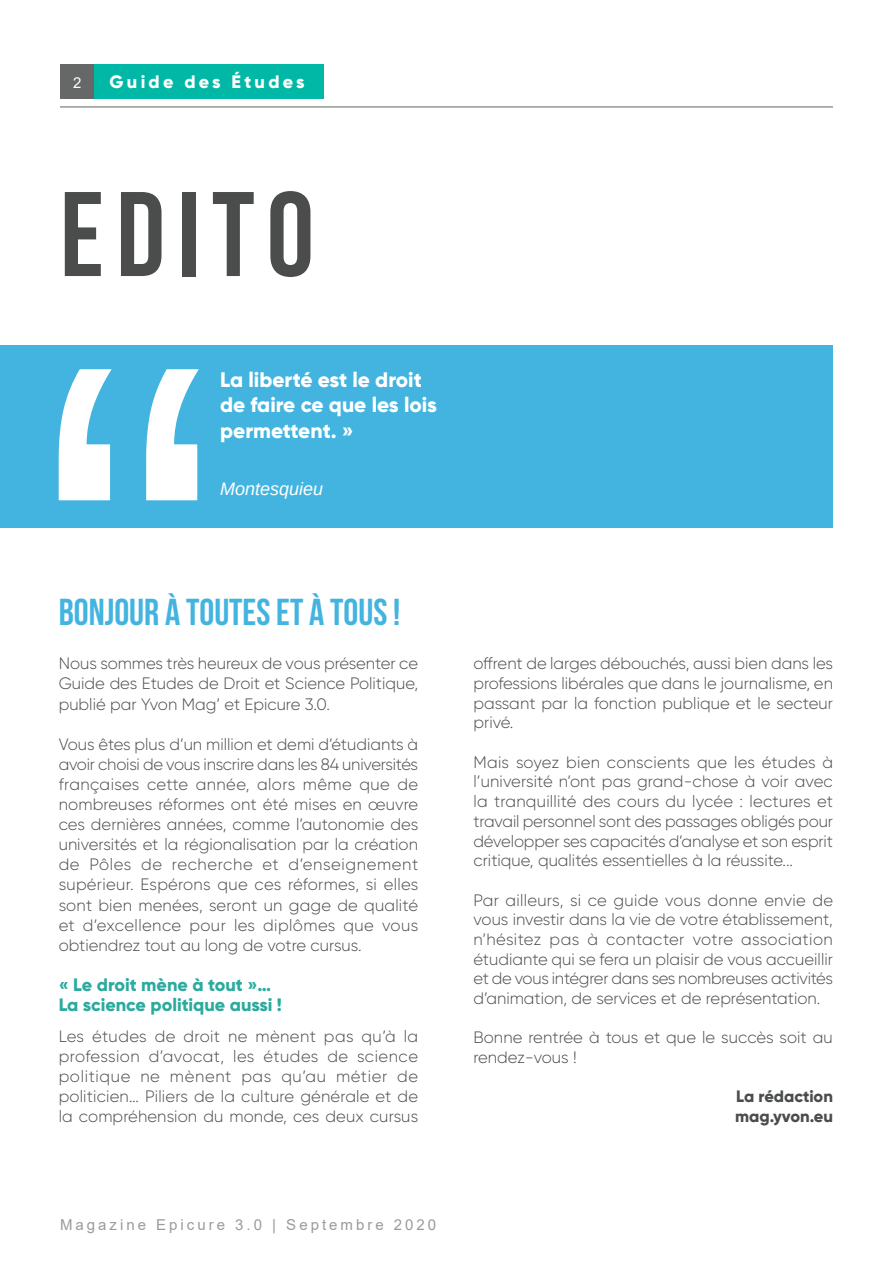
<style>
.page{position:relative;width:893px;height:1263px;background:#fff}
.page>*{position:absolute;margin:0;border:0;box-sizing:border-box;transform-origin:0 0}
.t1{font:120px "Bebas Neue";letter-spacing:.1em;color:#4b4d4d}
.t2{font:37.5px "Bebas Neue";color:#42b4df}
.t3{font:800 21px/25.2px "Gilroy";color:#fff}
.t4{font:800 18px/20.1px "Gilroy";color:#2baa9e}
.t5{font:800 18px "Gilroy";letter-spacing:.18em;color:#fff}
.t6{font:italic 18px "Arimo";color:#fff}
.t7{font:300 16.5px/20.1px "Gilroy";color:#4b4d4d;text-align:justify}
.t8{font:800 16.5px/19.6px "Gilroy";color:#4b4d4d}
.t9{font:15px "Arial";letter-spacing:.2em;color:#999b9c}
.t10{font:15px "Arial";color:#fff}
</style>
<div class="page">
<div style="left:60px;top:64px;width:34px;height:34px;background:#666767"></div>
<div style="left:94px;top:64px;width:230px;height:34px;background:#00b8a5"></div>
<hr style="left:60px;top:106px;width:773px;height:1px;background:#73776c">
<div style="left:0;top:346px;width:833px;height:182px;background:#42b4df"></div>
<svg style="left:59px;top:369px;width:140px;height:131px"></svg>
<p class="t10" style="left:73px;top:72px;width:10px">2</p>
<p class="t5" style="left:110px;top:71px;width:197px">Guide des Études</p>
<h1 class="t1" style="left:60px;top:169px;width:256px">EDITO</h1>
<p class="t3" style="left:220px;top:367px;width:218px">La liberté est le droit de faire ce que les lois permettent. »</p>
<p class="t6" style="left:220px;top:479px;width:105px">Montesquieu</p>
<h2 class="t2" style="left:59px;top:592px;width:343px">BONJOUR À TOUTES ET À TOUS !</h2>
<p class="t7" style="left:59px;top:653px;width:361px">Nous sommes très heureux de vous présenter ce Guide des Etudes de Droit et Science Politique, publié par Yvon Mag’ et Epicure 3.0.</p>
<p class="t7" style="left:59px;top:734px;width:361px">Vous êtes plus d’un million et demi d’étudiants à avoir choisi de vous inscrire dans les 84 universités françaises cette année, alors même que de nombreuses réformes ont été mises en œuvre ces dernières années, comme l’autonomie des universités et la régionalisation par la création de Pôles de recherche et d’enseignement supérieur. Espérons que ces réformes, si elles sont bien menées, seront un gage de qualité et d’excellence pour les diplômes que vous obtiendrez tout au long de votre cursus.</p>
<p class="t4" style="left:59px;top:974px;width:225px">« Le droit mène à tout »…<br>La science politique aussi !</p>
<p class="t7" style="left:59px;top:1026px;width:361px">Les études de droit ne mènent pas qu’à la profession d’avocat, les études de science politique ne mènent pas qu’au métier de politicien… Piliers de la culture générale et de la compréhension du monde, ces deux cursus</p>
<p class="t9" style="left:60px;top:1214px;width:378px">Magazine Epicure 3.0 | Septembre 2020</p>
<p class="t7" style="left:473px;top:654px;width:361px;line-height:19.6px">offrent de larges débouchés, aussi bien dans les professions libérales que dans le journalisme, en passant par la fonction publique et le secteur privé.</p>
<p class="t7" style="left:473px;top:752px;width:361px;line-height:19.6px">Mais soyez bien conscients que les études à l’université n’ont pas grand-chose à voir avec la tranquillité des cours du lycée : lectures et travail personnel sont des passages obligés pour développer ses capacités d’analyse et son esprit critique, qualités essentielles à la réussite...</p>
<p class="t7" style="left:473px;top:890px;width:361px;line-height:19.6px">Par ailleurs, si ce guide vous donne envie de vous investir dans la vie de votre établissement, n’hésitez pas à contacter votre association étudiante qui se fera un plaisir de vous accueillir et de vous intégrer dans ses nombreuses activités d’animation, de services et de représentation.</p>
<p class="t7" style="left:473px;top:1028px;width:361px;line-height:19.6px">Bonne rentrée à tous et que le succès soit au rendez-vous !</p>
<p class="t8" style="left:735px;top:1087px;width:99px">La rédaction mag.yvon.eu</p>
</div>
